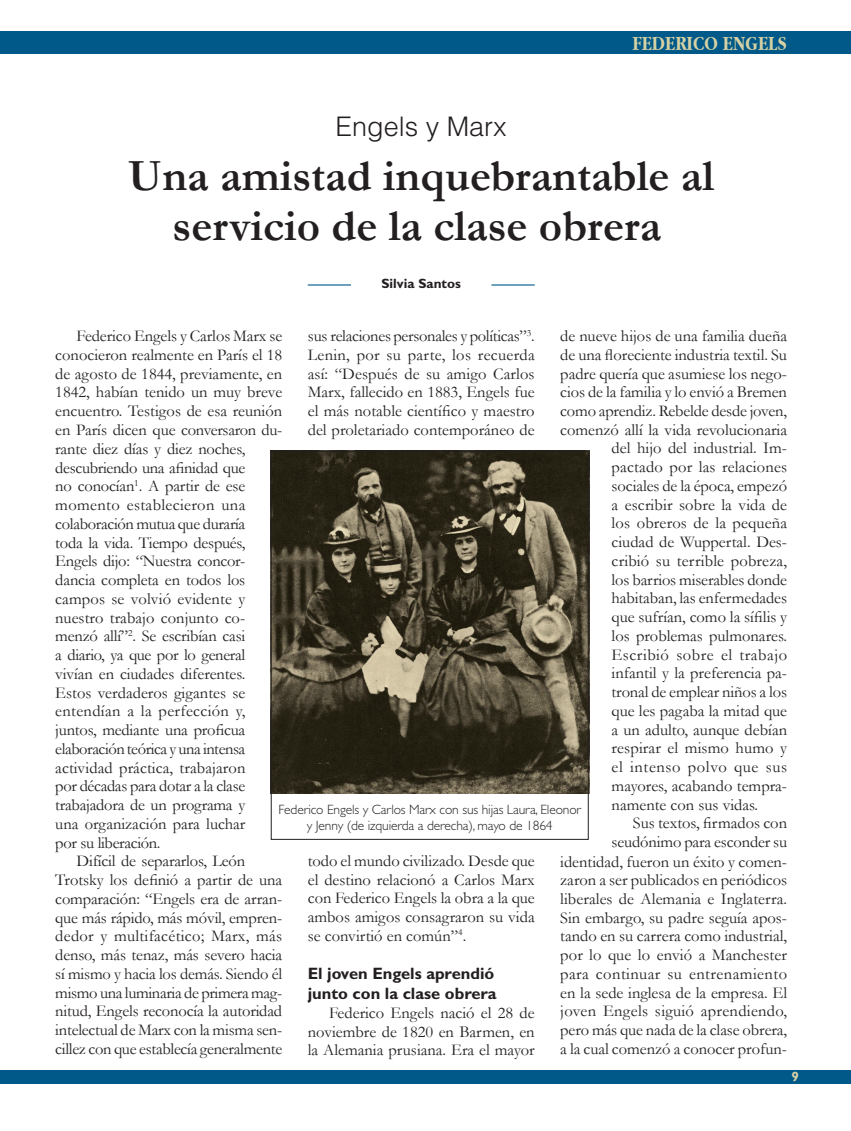
<style>
.page{position:relative;width:851px;height:1131px;background:#fff}
.page>*{position:absolute;margin:0;border:0;box-sizing:border-box;transform-origin:0 0}
.t1{font:700 45px/50.2px "Garamond";color:#231f20;text-align:center}
.t2{font:300 27px "Helvetica LT Std";color:#231f20}
.t3{font:700 21px "Apple Garamond";color:#d7d2a4}
.t4{font:16.5px/18.8px "Garamond";color:#231f20;text-align:justify}
.t5{font:700 16.5px/19.8px "Gill Sans";color:#231f20}
.t6{font:16.5px "Garamond";letter-spacing:.035em;color:#231f20}
.t7{font:16.5px "Garamond";letter-spacing:.02em;color:#231f20}
.t8{font:16.5px "Garamond";letter-spacing:.025em;color:#231f20}
.t9{font:300 13.5px/16.2px "Gill Sans";letter-spacing:-.01em;color:#231f20;text-align:center}
.t10{font:700 13.5px "Gill Sans";color:#231f20}
.t11{font:700 13.5px "Gill Sans";color:#d7d2a4}
</style>
<div class="page">
<div style="left:0;top:1070px;width:850px;height:13px;background:#005988"></div>
<div style="left:0;top:32px;width:850px;height:22px;background:#005988"></div>
<hr style="left:491px;top:284px;width:43px;height:2px;background:#005988">
<hr style="left:308px;top:284px;width:43px;height:2px;background:#005988">
<img style="left:270px;top:451px;width:319px;height:342px">
<div style="left:271px;top:451px;width:317px;height:389px;border:1px solid #231f20"></div>
<p class="t3" style="left:632px;top:31px;width:156px">FEDERICO ENGELS</p>
<h2 class="t2" style="left:335px;top:109px;width:173px">Engels y Marx</h2>
<h1 class="t1" style="left:128px;top:151px;width:587px">Una amistad inquebrantable al servicio de la clase obrera</h1>
<p class="t10" style="left:381px;top:276px;width:81px">Silvia Santos</p>
<p class="t4" style="left:308px;top:326px;width:228px">sus relaciones personales y políticas”<sup>3</sup>.<br>Lenin, por su parte, los recuerda así: “Después de su amigo Carlos Marx, fallecido en 1883, Engels fue el más notable científico y maestro del proletariado contemporáneo de</p>
<p class="t4" style="left:560px;top:326px;width:228px">de nueve hijos de una familia dueña</p>
<p class="t4" style="left:560px;top:345px;width:228px">de una floreciente industria textil. Su</p>
<p class="t4" style="left:560px;top:364px;width:228px">padre quería que asumiese los nego-</p>
<p class="t4" style="left:560px;top:382px;width:228px">cios de la familia y lo envió a Bremen</p>
<p class="t4" style="left:560px;top:401px;width:228px">como aprendiz. Rebelde desde joven,</p>
<p class="t4" style="left:560px;top:420px;width:228px">comenzó allí la vida revolucionaria</p>
<p class="t4" style="left:611px;top:439px;width:177px">del hijo del industrial. Im-</p>
<p class="t4" style="left:611px;top:457px;width:177px">pactado por las relaciones</p>
<p class="t4" style="left:611px;top:476px;width:177px">sociales de la época, empezó</p>
<p class="t4" style="left:611px;top:495px;width:177px">a escribir sobre la vida de</p>
<p class="t4" style="left:611px;top:513px;width:177px">los obreros de la pequeña</p>
<p class="t4" style="left:611px;top:532px;width:177px">ciudad de Wuppertal. Des-</p>
<p class="t4" style="left:611px;top:551px;width:177px">cribió su terrible pobreza,</p>
<p class="t4" style="left:611px;top:570px;width:177px">los barrios miserables donde</p>
<p class="t4" style="left:611px;top:588px;width:177px">habitaban, las enfermedades</p>
<p class="t4" style="left:611px;top:607px;width:177px">que sufrían, como la sífilis y</p>
<p class="t4" style="left:611px;top:626px;width:177px">los problemas pulmonares.</p>
<p class="t6" style="left:611px;top:643px;width:177px">Escribió sobre el trabajo</p>
<p class="t4" style="left:611px;top:663px;width:177px">infantil y la preferencia pa-</p>
<p class="t4" style="left:611px;top:682px;width:177px">tronal de emplear niños a los</p>
<p class="t4" style="left:611px;top:701px;width:177px">que les pagaba la mitad que</p>
<p class="t4" style="left:611px;top:720px;width:177px">a un adulto, aunque debían</p>
<p class="t4" style="left:611px;top:738px;width:177px">respirar el mismo humo y</p>
<p class="t6" style="left:611px;top:756px;width:177px">el intenso polvo que sus</p>
<p class="t4" style="left:611px;top:776px;width:177px">mayores, acabando tempra-</p>
<p class="t4" style="left:611px;top:795px;width:148px">namente con sus vidas.</p>
<p class="t4" style="left:632px;top:813px;width:156px">Sus textos, firmados con</p>
<p class="t4" style="left:611px;top:832px;width:177px">seudónimo para esconder su</p>
<p class="t4" style="left:560px;top:852px;width:228px">identidad, fueron un éxito y comen-</p>
<p class="t4" style="left:560px;top:870px;width:228px">zaron a ser publicados en periódicos</p>
<p class="t4" style="left:560px;top:889px;width:228px">liberales de Alemania e Inglaterra.</p>
<p class="t4" style="left:560px;top:908px;width:228px">Sin embargo, su padre seguía apos-</p>
<p class="t4" style="left:560px;top:927px;width:228px">tando en su carrera como industrial,</p>
<p class="t4" style="left:560px;top:945px;width:228px">por lo que lo envió a Manchester</p>
<p class="t8" style="left:560px;top:963px;width:228px">para continuar su entrenamiento</p>
<p class="t4" style="left:560px;top:983px;width:228px">en la sede inglesa de la empresa. El</p>
<p class="t7" style="left:560px;top:1000px;width:228px">joven Engels siguió aprendiendo,</p>
<p class="t4" style="left:560px;top:1020px;width:228px">pero más que nada de la clase obrera,</p>
<p class="t4" style="left:560px;top:1039px;width:228px">a la cual comenzó a conocer profun-</p>
<p class="t4" style="left:55px;top:326px;width:228px;text-indent:21px">Federico Engels y Carlos Marx se conocieron realmente en París el 18 de agosto de 1844, previamente, en 1842, habían tenido un muy breve encuentro. Testigos de esa reunión en París dicen que conversaron du-</p>
<p class="t4" style="left:55px;top:439px;width:192px">rante diez días y diez noches, descubriendo una afinidad que no conocían<sup>1</sup>. A partir de ese momento establecieron una colaboración mutua que duraría toda la vida. Tiempo después, Engels dijo: “Nuestra concor&shy;dancia completa en todos los campos se volvió evidente y nuestro trabajo conjunto co&shy;menzó allí”<sup>2</sup>. Se escribían casi a diario, ya que por lo general vivían en ciudades diferentes.<br>Estos verdaderos gigantes se entendían a la perfección y, juntos, mediante una proficua elaboración teórica y una intensa actividad práctica, trabajaron por décadas para dotar a la clase trabajadora de un programa y una organización para luchar por su liberación.</p>
<p class="t4" style="left:55px;top:851px;width:228px;text-align:left;text-indent:21px">Difícil de separarlos, León Trotsky los definió a partir de una comparación: “Engels era de arran&shy;que más rápido, más móvil, empren&shy;dedor y multifacético; Marx, más denso, más tenaz, más severo hacia sí mismo y hacia los demás. Siendo él mismo una luminaria de primera mag&shy;nitud, Engels reconocía la autoridad intelectual de Marx con la misma sen&shy;cillez con que establecía generalmente</p>
<p class="t9" style="left:278px;top:801px;width:304px">Federico Engels y Carlos Marx con sus hijas Laura, Eleonor y Jenny (de izquierda a derecha), mayo de 1864</p>
<p class="t4" style="left:308px;top:851px;width:228px">todo el mundo civilizado. Desde que el destino relacionó a Carlos Marx con Federico Engels la obra a la que ambos amigos consagraron su vida se convirtió en común”<sup>4</sup>.</p>
<p class="t5" style="left:308px;top:964px;width:190px">El joven Engels aprendió junto con la clase obrera</p>
<p class="t4" style="left:308px;top:1003px;width:228px;text-indent:21px">Federico Engels nació el 28 de noviembre de 1820 en Barmen, en la Alemania prusiana. Era el mayor</p>
<p class="t11" style="left:791px;top:1069px;width:9px">9</p>
</div>
